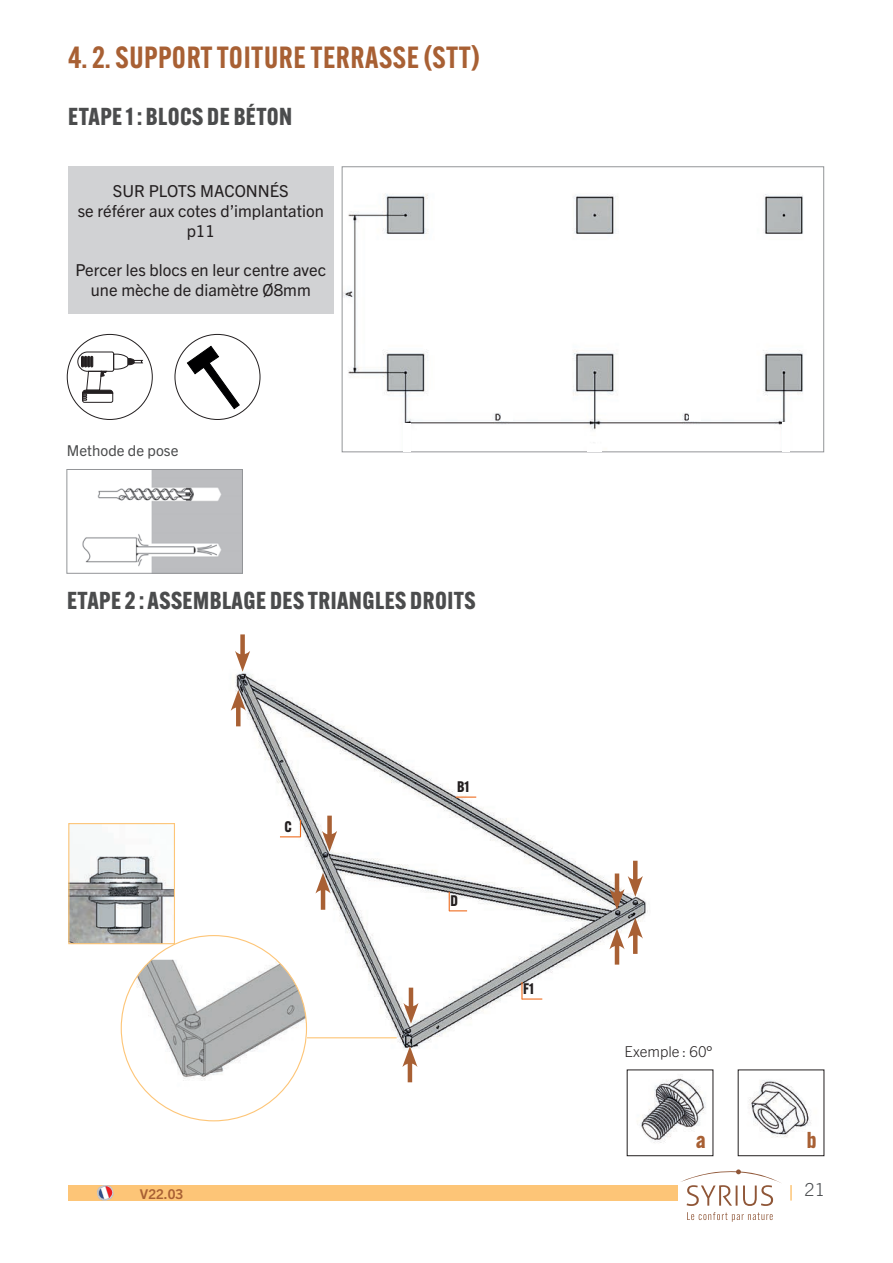
<style>
.page{position:relative;width:893px;height:1263px;background:#fff}
.page>*{position:absolute;margin:0;border:0;box-sizing:border-box;transform-origin:0 0}
.t1{font:600 30px "Alternate Gothic ATF";letter-spacing:.02em;color:#a86034}
.t2{font:700 24px "Alternate Gothic ATF";letter-spacing:.02em;color:#4b4c4d}
.t3{font:700 22.5px "Alternate Gothic ATF";color:#a86034}
.t4{font:300 18px "Trade Gothic Next LT Pro";color:#46494c}
.t5{font:700 18px "Alternate Gothic ATF";color:#a86034}
.t6{font:16.5px/19.8px "Trade Gothic Next LT Pro";color:#231f20;text-align:center}
.t7{font:15px "Trade Gothic Next LT Pro";color:#4b4c4d}
.t8{font:300 15px "Trade Gothic Next LT Pro";color:#231f20}
.t9{font:700 15px "Alternate Gothic ATF";color:#231f20}
.t10{font:700 13.5px "Trade Gothic Next LT Pro";color:#a86034}
</style>
<div class="page">
<svg style="left:790px;top:1185px;width:2px;height:15px"></svg>
<div style="left:68px;top:1185px;width:610px;height:15px;background:#fdc577"></div>
<svg style="left:681px;top:1169px;width:100px;height:37px"></svg>
<svg style="left:687px;top:1212px;width:86px;height:10px"></svg>
<svg style="left:97px;top:1185px;width:17px;height:15px"></svg>
<div style="left:68px;top:167px;width:266px;height:147px;background:#d1d2d4"></div>
<img style="left:344px;top:193px;width:459px;height:250px">
<div style="left:342px;top:167px;width:482px;height:285px;border:1px solid #939598"></div>
<img style="left:82px;top:471px;width:159px;height:100px">
<div style="left:67px;top:469px;width:176px;height:104px;border:1px solid #939598"></div>
<img style="left:224px;top:672px;width:424px;height:376px">
<img style="left:121px;top:960px;width:185px;height:133px">
<hr style="left:307px;top:1037px;width:90px;height:1px;background:#fdc577">
<img style="left:749px;top:1080px;width:62px;height:58px">
<div style="left:240px;top:634px;width:5px;height:25px;background:#a86034"></div>
<svg style="left:235px;top:651px;width:15px;height:21px"></svg>
<hr style="left:633px;top:861px;width:4px;height:23px;background:#a86034">
<svg style="left:615px;top:873px;width:4px;height:3px"></svg>
<svg style="left:609px;top:876px;width:34px;height:34px"></svg>
<svg style="left:633px;top:949px;width:4px;height:5px"></svg>
<hr style="left:615px;top:941px;width:4px;height:24px;background:#a86034">
<svg style="left:609px;top:918px;width:34px;height:31px"></svg>
<hr style="left:409px;top:988px;width:4px;height:23px;background:#a86034">
<svg style="left:403px;top:1003px;width:16px;height:21px"></svg>
<hr style="left:408px;top:1059px;width:4px;height:23px;background:#a86034">
<svg style="left:402px;top:1046px;width:15px;height:21px"></svg>
<div style="left:327px;top:816px;width:5px;height:23px;background:#a86034"></div>
<svg style="left:322px;top:831px;width:15px;height:21px"></svg>
<hr style="left:321px;top:885px;width:4px;height:25px;background:#a86034">
<svg style="left:315px;top:873px;width:16px;height:20px"></svg>
<div style="left:236px;top:702px;width:5px;height:24px;background:#a86034"></div>
<svg style="left:231px;top:690px;width:15px;height:21px"></svg>
<svg style="left:78px;top:352px;width:65px;height:51px"></svg>
<svg style="left:186px;top:345px;width:54px;height:65px"></svg>
<img style="left:70px;top:855px;width:103px;height:87px">
<div style="left:68px;top:823px;width:107px;height:121px;border:1px solid #fdc577"></div>
<hr style="left:456px;top:796px;width:20px;height:2px;background:#ef6e22">
<svg style="left:521px;top:982px;width:21px;height:17px"></svg>
<svg style="left:280px;top:820px;width:21px;height:17px"></svg>
<svg style="left:449px;top:892px;width:18px;height:19px"></svg>
<div style="left:689px;top:411px;width:12px;height:9px;background:#fff"></div>
<div style="left:501px;top:411px;width:12px;height:9px;background:#fff"></div>
<img style="left:641px;top:1078px;width:65px;height:65px">
<div style="left:588px;top:444px;width:14px;height:8px;background:#fff"></div>
<div style="left:403px;top:423px;width:8px;height:29px;background:#fff"></div>
<div style="left:782px;top:423px;width:8px;height:29px;background:#fff"></div>
<p class="t1" style="left:68px;top:39px;width:413px">4. 2. SUPPORT TOITURE TERRASSE (STT)</p>
<p class="t2" style="left:68px;top:101px;width:225px">ETAPE 1 : BLOCS DE BÉTON</p>
<p class="t6" style="left:113px;top:180px;width:177px">SUR PLOTS MACONNÉS</p>
<p class="t6" style="left:78px;top:200px;width:248px">se référer aux cotes d’implantation p11</p>
<p class="t6" style="left:75px;top:259px;width:252px">Percer les blocs en leur centre avec une mèche de diamètre Ø8mm</p>
<p class="t7" style="left:67px;top:440px;width:113px">Methode de pose</p>
<p class="t2" style="left:67px;top:585px;width:410px">ETAPE 2 : ASSEMBLAGE DES TRIANGLES DROITS</p>
<p class="t9" style="left:285px;top:818px;width:9px">C</p>
<p class="t9" style="left:457px;top:777px;width:14px">B1</p>
<p class="t9" style="left:451px;top:891px;width:9px">D</p>
<p class="t9" style="left:523px;top:979px;width:12px">F1</p>
<p class="t8" style="left:625px;top:1041px;width:89px">Exemple : 60°</p>
<p class="t5" style="left:697px;top:1127px;width:9px">a</p>
<p class="t3" style="left:696px;top:1126px;width:11px">a</p>
<p class="t3" style="left:807px;top:1126px;width:11px">b</p>
<p class="t10" style="left:140px;top:1184px;width:45px">V22.03</p>
<p class="t4" style="left:804px;top:1176px;width:22px">21</p>
</div>
